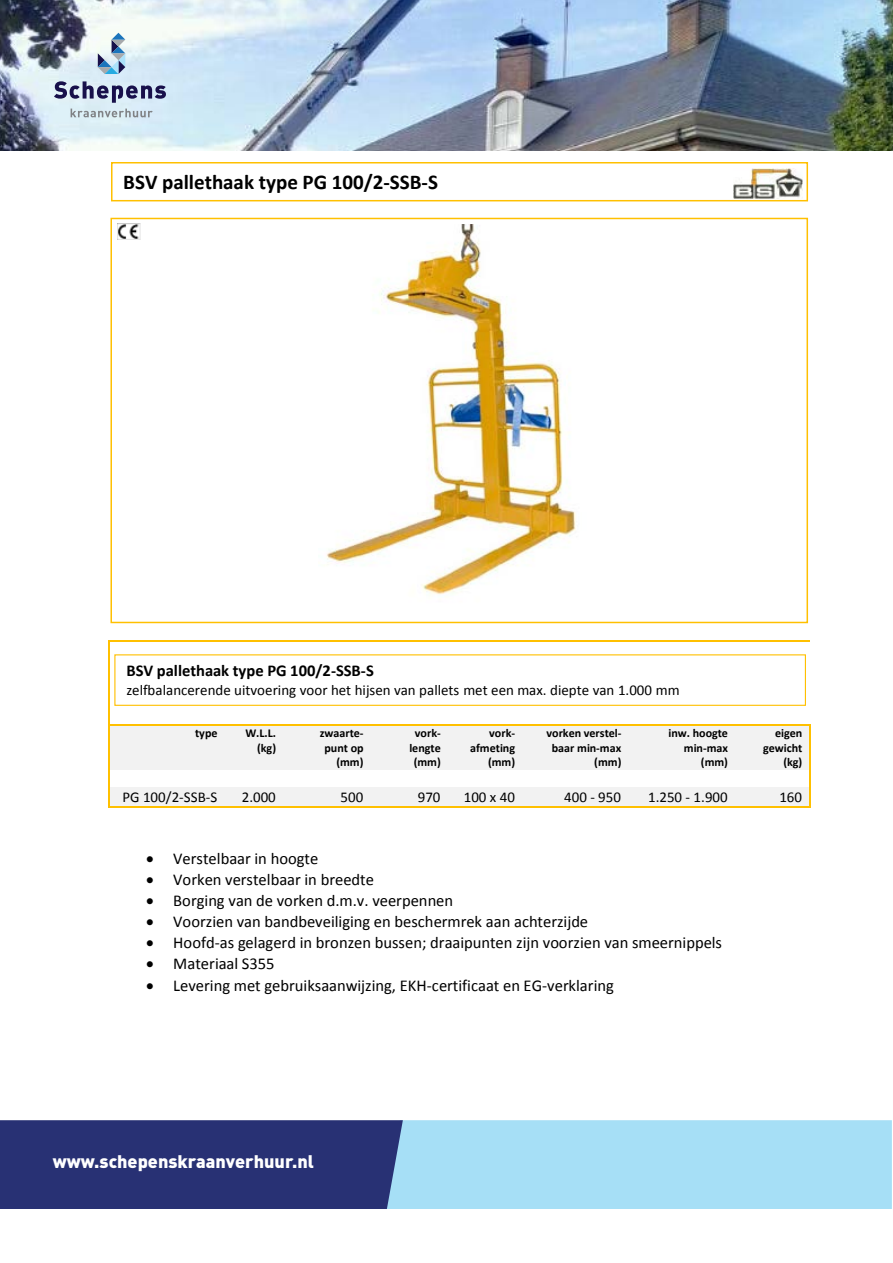
<style>
.page{position:relative;width:893px;height:1263px;background:#fff}
.page>*{position:absolute;margin:0;border:0;box-sizing:border-box;transform-origin:0 0}
.t1{font:700 21px "Calibri";color:#000}
.t2{font:900 18px "DINOT";color:#fff}
.t3{font:16.5px "Calibri";color:#000}
.t4{font:700 16.5px "Calibri";letter-spacing:-.005em;color:#000}
.t5{font:15px "Calibri";color:#000}
.t6{font:700 12px/14.5px "Calibri";color:#000;text-align:right}
</style>
<div class="page">
<div style="left:110px;top:218px;width:698px;height:405px;border:2px solid #ffc000"></div>
<img style="left:326px;top:225px;width:250px;height:370px">
<div style="left:111px;top:162px;width:697px;height:39px;border:2px solid #ffc000"></div>
<hr style="left:109px;top:640px;width:117px;height:1px;background:#ffc000">
<hr style="left:227px;top:640px;width:57px;height:1px;background:#ffc000">
<hr style="left:285px;top:640px;width:87px;height:1px;background:#ffc000">
<hr style="left:373px;top:640px;width:76px;height:1px;background:#ffc000">
<hr style="left:450px;top:640px;width:73px;height:1px;background:#ffc000">
<hr style="left:525px;top:640px;width:105px;height:1px;background:#ffc000">
<hr style="left:631px;top:640px;width:105px;height:1px;background:#ffc000">
<hr style="left:737px;top:640px;width:73px;height:1px;background:#ffc000">
<hr style="left:108px;top:641px;width:1px;height:67px;background:#ffc000">
<div style="left:109px;top:726px;width:8px;height:14px;background:#f2f2f2"></div>
<div style="left:217px;top:726px;width:9px;height:14px;background:#f2f2f2"></div>
<div style="left:109px;top:740px;width:117px;height:29px;background:#f2f2f2"></div>
<div style="left:117px;top:726px;width:100px;height:14px;background:#f2f2f2"></div>
<div style="left:226px;top:726px;width:8px;height:29px;background:#f2f2f2"></div>
<div style="left:276px;top:726px;width:8px;height:29px;background:#f2f2f2"></div>
<div style="left:226px;top:755px;width:58px;height:14px;background:#f2f2f2"></div>
<div style="left:234px;top:726px;width:42px;height:14px;background:#f2f2f2"></div>
<div style="left:234px;top:740px;width:42px;height:15px;background:#f2f2f2"></div>
<div style="left:284px;top:726px;width:8px;height:43px;background:#f2f2f2"></div>
<div style="left:363px;top:726px;width:9px;height:43px;background:#f2f2f2"></div>
<div style="left:292px;top:726px;width:71px;height:14px;background:#f2f2f2"></div>
<div style="left:292px;top:740px;width:71px;height:15px;background:#f2f2f2"></div>
<div style="left:292px;top:755px;width:71px;height:14px;background:#f2f2f2"></div>
<div style="left:372px;top:726px;width:8px;height:43px;background:#f2f2f2"></div>
<div style="left:441px;top:726px;width:8px;height:43px;background:#f2f2f2"></div>
<div style="left:380px;top:726px;width:61px;height:14px;background:#f2f2f2"></div>
<div style="left:380px;top:740px;width:61px;height:15px;background:#f2f2f2"></div>
<div style="left:380px;top:755px;width:61px;height:14px;background:#f2f2f2"></div>
<div style="left:449px;top:726px;width:8px;height:43px;background:#f2f2f2"></div>
<div style="left:515px;top:726px;width:8px;height:43px;background:#f2f2f2"></div>
<div style="left:457px;top:726px;width:58px;height:14px;background:#f2f2f2"></div>
<div style="left:457px;top:740px;width:58px;height:15px;background:#f2f2f2"></div>
<div style="left:457px;top:755px;width:58px;height:14px;background:#f2f2f2"></div>
<div style="left:523px;top:726px;width:8px;height:43px;background:#f2f2f2"></div>
<div style="left:621px;top:726px;width:9px;height:43px;background:#f2f2f2"></div>
<div style="left:531px;top:726px;width:90px;height:14px;background:#f2f2f2"></div>
<div style="left:531px;top:740px;width:90px;height:15px;background:#f2f2f2"></div>
<div style="left:531px;top:755px;width:90px;height:14px;background:#f2f2f2"></div>
<div style="left:630px;top:726px;width:8px;height:43px;background:#f2f2f2"></div>
<div style="left:728px;top:726px;width:8px;height:43px;background:#f2f2f2"></div>
<div style="left:638px;top:726px;width:90px;height:14px;background:#f2f2f2"></div>
<div style="left:638px;top:740px;width:90px;height:15px;background:#f2f2f2"></div>
<div style="left:638px;top:755px;width:90px;height:14px;background:#f2f2f2"></div>
<div style="left:736px;top:726px;width:8px;height:43px;background:#f2f2f2"></div>
<div style="left:802px;top:726px;width:8px;height:43px;background:#f2f2f2"></div>
<div style="left:744px;top:726px;width:58px;height:14px;background:#f2f2f2"></div>
<div style="left:744px;top:740px;width:58px;height:15px;background:#f2f2f2"></div>
<div style="left:744px;top:755px;width:58px;height:14px;background:#f2f2f2"></div>
<svg style="left:108px;top:708px;width:1px;height:17px"></svg>
<hr style="left:109px;top:724px;width:117px;height:1px;background:#ffc000">
<hr style="left:227px;top:724px;width:57px;height:1px;background:#ffc000">
<hr style="left:285px;top:724px;width:87px;height:1px;background:#ffc000">
<hr style="left:373px;top:724px;width:76px;height:1px;background:#ffc000">
<hr style="left:450px;top:724px;width:73px;height:1px;background:#ffc000">
<hr style="left:525px;top:724px;width:105px;height:1px;background:#ffc000">
<hr style="left:631px;top:724px;width:105px;height:1px;background:#ffc000">
<hr style="left:737px;top:724px;width:73px;height:1px;background:#ffc000">
<hr style="left:108px;top:725px;width:1px;height:44px;background:#ffc000">
<hr style="left:810px;top:725px;width:1px;height:44px;background:#ffc000">
<div style="left:109px;top:788px;width:8px;height:18px;background:#f2f2f2"></div>
<div style="left:217px;top:788px;width:9px;height:18px;background:#f2f2f2"></div>
<div style="left:117px;top:788px;width:100px;height:18px;background:#f2f2f2"></div>
<div style="left:226px;top:788px;width:8px;height:18px;background:#f2f2f2"></div>
<div style="left:276px;top:788px;width:8px;height:18px;background:#f2f2f2"></div>
<div style="left:234px;top:788px;width:42px;height:18px;background:#f2f2f2"></div>
<div style="left:284px;top:788px;width:8px;height:18px;background:#f2f2f2"></div>
<div style="left:363px;top:788px;width:9px;height:18px;background:#f2f2f2"></div>
<div style="left:292px;top:788px;width:71px;height:18px;background:#f2f2f2"></div>
<div style="left:372px;top:788px;width:8px;height:18px;background:#f2f2f2"></div>
<div style="left:441px;top:788px;width:8px;height:18px;background:#f2f2f2"></div>
<div style="left:380px;top:788px;width:61px;height:18px;background:#f2f2f2"></div>
<div style="left:449px;top:788px;width:8px;height:18px;background:#f2f2f2"></div>
<div style="left:515px;top:788px;width:8px;height:18px;background:#f2f2f2"></div>
<div style="left:457px;top:788px;width:58px;height:18px;background:#f2f2f2"></div>
<div style="left:523px;top:788px;width:8px;height:18px;background:#f2f2f2"></div>
<div style="left:621px;top:788px;width:9px;height:18px;background:#f2f2f2"></div>
<div style="left:531px;top:788px;width:90px;height:18px;background:#f2f2f2"></div>
<div style="left:630px;top:788px;width:8px;height:18px;background:#f2f2f2"></div>
<div style="left:728px;top:788px;width:8px;height:18px;background:#f2f2f2"></div>
<div style="left:638px;top:788px;width:90px;height:18px;background:#f2f2f2"></div>
<div style="left:736px;top:788px;width:8px;height:18px;background:#f2f2f2"></div>
<div style="left:802px;top:788px;width:8px;height:18px;background:#f2f2f2"></div>
<div style="left:744px;top:788px;width:58px;height:18px;background:#f2f2f2"></div>
<svg style="left:108px;top:769px;width:1px;height:39px"></svg>
<hr style="left:109px;top:806px;width:117px;height:2px;background:#ffc000">
<hr style="left:226px;top:806px;width:58px;height:2px;background:#ffc000">
<hr style="left:284px;top:806px;width:88px;height:2px;background:#ffc000">
<hr style="left:372px;top:806px;width:77px;height:2px;background:#ffc000">
<hr style="left:449px;top:806px;width:74px;height:2px;background:#ffc000">
<hr style="left:524px;top:806px;width:106px;height:2px;background:#ffc000">
<hr style="left:630px;top:806px;width:106px;height:2px;background:#ffc000">
<hr style="left:736px;top:806px;width:74px;height:2px;background:#ffc000">
<svg style="left:810px;top:769px;width:1px;height:39px"></svg>
<img style="left:117px;top:223px;width:24px;height:16px">
<img style="left:734px;top:168px;width:69px;height:30px">
<div style="left:114px;top:654px;width:692px;height:52px;border:1px solid #ffc000"></div>
<div style="left:403px;top:1120px;width:489px;height:89px;background:#a6dff6"></div>
<img style="left:0;top:0;width:893px;height:151px">
<div style="left:0;top:1120px;width:403px;height:89px;background:#283174"></div>
<svg style="left:98px;top:33px;width:27px;height:41px"></svg>
<svg style="left:71px;top:109px;width:82px;height:8px"></svg>
<svg style="left:54px;top:81px;width:112px;height:22px;background:#959db8"></svg>
<p class="t1" style="left:123px;top:168px;width:316px">BSV pallethaak type PG 100/2-SSB-S</p>
<p class="t4" style="left:126px;top:660px;width:249px">BSV pallethaak type PG 100/2-SSB-S</p>
<p class="t5" style="left:126px;top:681px;width:555px">zelfbalancerende uitvoering voor het hijsen van pallets met een max. diepte van 1.000 mm</p>
<p class="t6" style="left:195px;top:726px;width:24px">type</p>
<p class="t6" style="left:245px;top:726px;width:32px">W.L.L. (kg)</p>
<p class="t6" style="left:320px;top:726px;width:45px">zwaarte&shy;punt op (mm)</p>
<p class="t6" style="left:409px;top:726px;width:33px;text-align:center">vork&shy;lengte (mm)</p>
<p class="t6" style="left:470px;top:726px;width:46px">vork&shy;afmeting (mm)</p>
<p class="t6" style="left:546px;top:726px;width:77px">vorken verstel&shy;baar min-max (mm)</p>
<p class="t6" style="left:668px;top:726px;width:61px">inw. hoogte min-max (mm)</p>
<p class="t6" style="left:763px;top:726px;width:41px">eigen gewicht (kg)</p>
<p class="t5" style="left:123px;top:787px;width:96px">PG 100/2-SSB-S</p>
<p class="t5" style="left:242px;top:787px;width:36px">2.000</p>
<p class="t5" style="left:341px;top:787px;width:24px">500</p>
<p class="t5" style="left:418px;top:787px;width:24px">970</p>
<p class="t5" style="left:464px;top:787px;width:53px">100 x 40</p>
<p class="t5" style="left:564px;top:787px;width:58px">400 - 950</p>
<p class="t5" style="left:648px;top:787px;width:81px">1.250 - 1.900</p>
<p class="t5" style="left:779px;top:787px;width:24px">160</p>
<p class="t3" style="left:146px;top:848px;width:174px">• Verstelbaar in hoogte</p>
<p class="t3" style="left:146px;top:869px;width:229px">• Vorken verstelbaar in breedte</p>
<p class="t3" style="left:146px;top:890px;width:308px">• Borging van de vorken d.m.v. veerpennen</p>
<p class="t3" style="left:146px;top:911px;width:443px">• Voorzien van bandbeveiliging en beschermrek aan achterzijde</p>
<p class="t3" style="left:146px;top:932px;width:577px">• Hoofd-as gelagerd in bronzen bussen; draaipunten zijn voorzien van smeernippels</p>
<p class="t3" style="left:146px;top:953px;width:130px">• Materiaal S355</p>
<p class="t3" style="left:146px;top:974px;width:469px">• Levering met gebruiksaanwijzing, EKH-certificaat en EG-verklaring</p>
<p class="t2" style="left:53px;top:1149px;width:263px">www.schepenskraanverhuur.nl</p>
</div>
